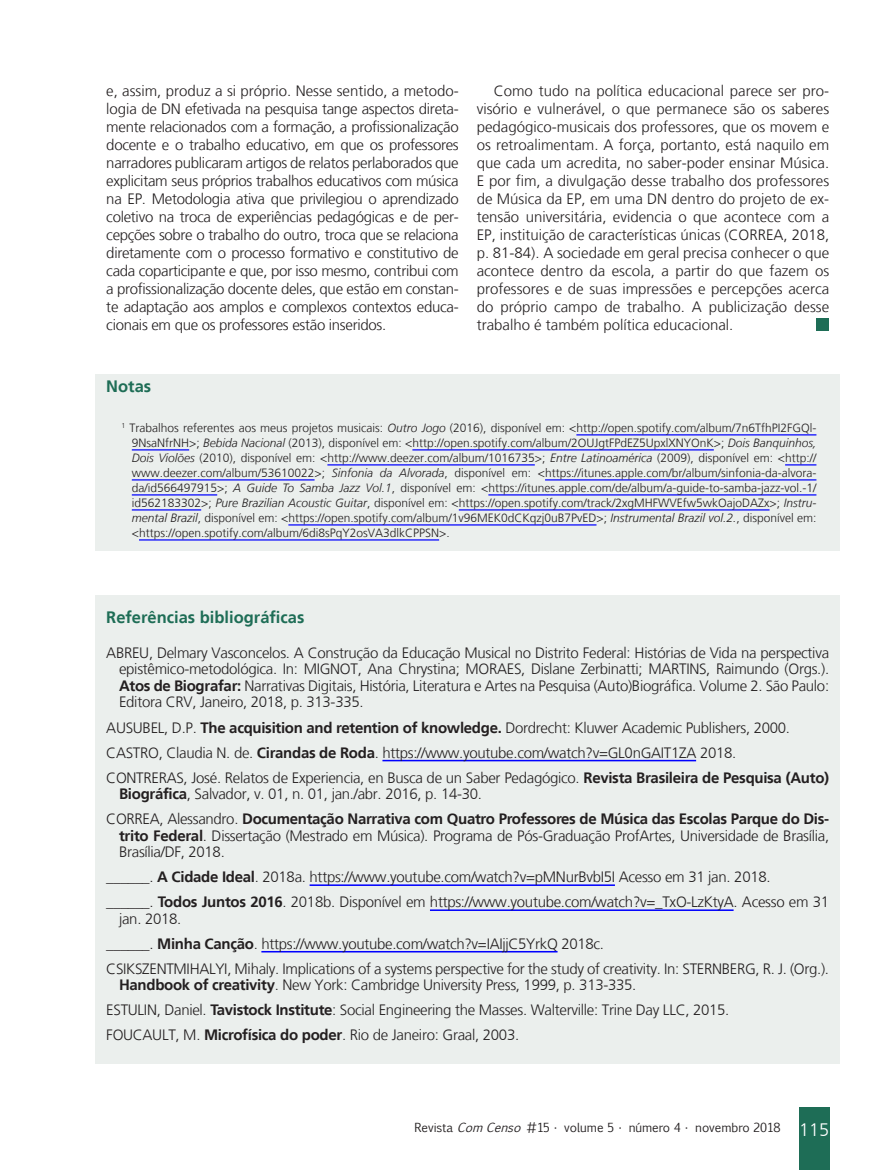
<style>
.page{position:relative;width:893px;height:1170px;background:#fff}
.page>*{position:absolute;margin:0;border:0;box-sizing:border-box;transform-origin:0 0}
.Subtítulo_VERDE_ARTI{font:700 16.5px "Frutiger LT";color:#1e6d56}
.Referências__10{font:300 15px/16.5px "Frutiger LT";letter-spacing:-.02em;color:#231f20}
.Miolo__10{font:300 15px/18px "Frutiger LT";letter-spacing:-.01em;color:#231f20;text-align:justify}
.Notas{font:300 12px/15px "Frutiger LT";color:#231f20;text-align:justify}
.t1{font:12px "Euphemia CAS";color:#231f20}
.s1{font-style:italic}
.s2{font-weight:700}
.s3{font-family:"Frutiger LT";font-weight:300;font-size:18px;color:#fff}
</style>
<div class="page">
<div style="left:799px;top:1107px;width:30px;height:62px;background:#1e6d56"></div>
<div style="left:96px;top:594px;width:744px;height:469px;background:#ebefed"></div>
<hr style="left:382px;top:759px;width:314px;height:2px;background:#00f">
<hr style="left:310px;top:884px;width:305px;height:1px;background:#00f">
<hr style="left:430px;top:909px;width:304px;height:1px;background:#00f">
<hr style="left:261px;top:950px;width:297px;height:2px;background:#00f">
<div style="left:816px;top:318px;width:13px;height:13px;background:#1e6d56"></div>
<div style="left:96px;top:374px;width:744px;height:177px;background:#ebefed"></div>
<hr style="left:576px;top:434px;width:240px;height:1px;background:#00f">
<hr style="left:132px;top:449px;width:57px;height:1px;background:#00f">
<hr style="left:412px;top:449px;width:302px;height:1px;background:#00f">
<hr style="left:327px;top:464px;width:208px;height:1px;background:#00f">
<hr style="left:785px;top:464px;width:31px;height:1px;background:#00f">
<hr style="left:132px;top:479px;width:183px;height:1px;background:#00f">
<hr style="left:545px;top:479px;width:271px;height:1px;background:#00f">
<hr style="left:132px;top:494px;width:85px;height:1px;background:#00f">
<hr style="left:488px;top:494px;width:328px;height:1px;background:#00f">
<hr style="left:132px;top:509px;width:69px;height:1px;background:#00f">
<hr style="left:459px;top:509px;width:310px;height:1px;background:#00f">
<hr style="left:288px;top:524px;width:308px;height:1px;background:#00f">
<hr style="left:139px;top:539px;width:300px;height:1px;background:#00f">
<p class="Miolo__10" style="left:106px;top:82px;width:354px">e, assim, produz a si próprio. Nesse sentido, a metodo&shy;logia de DN efetivada na pesquisa tange aspectos direta&shy;mente relacionados com a formação, a profissionalização docente e o trabalho educativo, em que os professores narradores publicaram artigos de relatos perlaborados que explicitam seus próprios trabalhos educativos com música na EP. Metodologia ativa que privilegiou o aprendizado coletivo na troca de experiências pedagógicas e de per&shy;cepções sobre o trabalho do outro, troca que se relaciona diretamente com o processo formativo e constitutivo de cada coparticipante e que, por isso mesmo, contribui com a profissionalização docente deles, que estão em constan&shy;te adaptação aos amplos e complexos contextos educa&shy;cionais em que os professores estão inseridos.</p>
<p class="Miolo__10" style="left:477px;top:82px;width:354px;text-indent:17px">Como tudo na política educacional parece ser pro&shy;visório e vulnerável, o que permanece são os saberes pedagógico-musicais dos professores, que os movem e os retroalimentam. A força, portanto, está naquilo em que cada um acredita, no saber-poder ensinar Música.<br>E por fim, a divulgação desse trabalho dos professores de Música da EP, em uma DN dentro do projeto de ex&shy;tensão universitária, evidencia o que acontece com a EP, instituição de características únicas (CORREA, 2018, p. 81-84). A sociedade em geral precisa conhecer o que acontece dentro da escola, a partir do que fazem os professores e de suas impressões e percepções acerca do próprio campo de trabalho. A publicização desse trabalho é também política educacional.</p>
<p class="Subtítulo_VERDE_ARTI" style="left:106px;top:377px;width:46px">Notas</p>
<p class="Notas" style="left:132px;top:421px;width:686px;text-indent:-10px"><sup>1</sup> Trabalhos referentes aos meus projetos musicais: <span class="s1">Outro Jogo</span> (2016), disponível em: &lt;http://open.spotify.com/album/7n6TfhPI2FGQl-9NsaNfrNH&gt;; <span class="s1">Bebida Nacional</span> (2013), disponível em: &lt;http://open.spotify.com/album/2OUJgtFPdEZ5UpxlXNYOnK&gt;; <span class="s1">Dois Banquinhos, Dois Violões</span> (2010), disponível em: &lt;http://www.deezer.com/album/1016735&gt;; <span class="s1">Entre Latinoamérica</span> (2009), disponível em: &lt;http:// www.deezer.com/album/53610022&gt;; <span class="s1">Sinfonia da Alvorada</span>, disponível em: &lt;https://itunes.apple.com/br/album/sinfonia-da-alvora&shy;da/id566497915&gt;; <span class="s1">A Guide To Samba Jazz Vol.1</span>, disponível em: &lt;https://itunes.apple.com/de/album/a-guide-to-samba-jazz-vol.-1/ id562183302&gt;; <span class="s1">Pure Brazilian Acoustic Guitar</span>, disponível em: &lt;https://open.spotify.com/track/2xgMHFWVEfw5wkOajoDAZx&gt;; <span class="s1">Instru&shy;mental Brazil</span>, disponível em: &lt;https://open.spotify.com/album/1v96MEK0dCKqzj0uB7PvED&gt;; <span class="s1">Instrumental Brazil vol.2.</span>, disponível em: &lt;https://open.spotify.com/album/6di8sPqY2osVA3dlkCPPSN&gt;.</p>
<p class="Subtítulo_VERDE_ARTI" style="left:106px;top:608px;width:200px">Referências bibliográficas</p>
<p class="Referências__10" style="left:119px;top:644px;width:712px;text-align:justify;text-indent:-13px">ABREU, Delmary Vasconcelos. A Construção da Educação Musical no Distrito Federal: Histórias de Vida na perspectiva epistêmico-metodológica. In: MIGNOT, Ana Chrystina; MORAES, Dislane Zerbinatti; MARTINS, Raimundo (Orgs.).<br><span class="s2">Atos de Biografar:</span> Narrativas Digitais, História, Literatura e Artes na Pesquisa (Auto)Biográfica. Volume 2. São Paulo:<br>Editora CRV, Janeiro, 2018, p. 313-335.</p>
<p class="Referências__10" style="left:106px;top:719px;width:685px">AUSUBEL, D.P. <span class="s2">The acquisition and retention of knowledge.</span> Dordrecht: Kluwer Academic Publishers, 2000.</p>
<p class="Referências__10" style="left:106px;top:744px;width:631px">CASTRO, Claudia N. de. <span class="s2">Cirandas de Roda</span>. https://www.youtube.com/watch?v=GL0nGAIT1ZA 2018.</p>
<p class="Referências__10" style="left:119px;top:769px;width:712px;text-indent:-13px">CONTRERAS, José. Relatos de Experiencia, en Busca de un Saber Pedagógico. <span class="s2">Revista Brasileira de Pesquisa (Auto)<br>Biográfica</span>, Salvador, v. 01, n. 01, jan./abr. 2016, p. 14-30.</p>
<p class="Referências__10" style="left:119px;top:810px;width:712px;text-align:justify;text-indent:-13px">CORREA, Alessandro. <span class="s2">Documentação Narrativa com Quatro Professores de Música das Escolas Parque do Dis&shy;trito Federal</span>. Dissertação (Mestrado em Música). Programa de Pós-Graduação ProfArtes, Universidade de Brasília, Brasília/DF, 2018.</p>
<p class="Referências__10" style="left:106px;top:868px;width:666px">______. <span class="s2">A Cidade Ideal</span>. 2018a. https://www.youtube.com/watch?v=pMNurBvbI5I Acesso em 31 jan. 2018.</p>
<p class="Referências__10" style="left:119px;top:893px;width:712px;text-indent:-13px">______. <span class="s2">Todos Juntos 2016</span>. 2018b. Disponível em https://www.youtube.com/watch?v=_TxO-LzKtyA. Acesso em 31 jan. 2018.</p>
<p class="Referências__10" style="left:106px;top:935px;width:499px">______. <span class="s2">Minha Canção</span>. https://www.youtube.com/watch?v=IAIjjC5YrkQ 2018c.</p>
<p class="Referências__10" style="left:119px;top:960px;width:712px;text-indent:-13px">CSIKSZENTMIHALYI, Mihaly. Implications of a systems perspective for the study of creativity. In: STERNBERG, R. J. (Org.).<br><span class="s2">Handbook of creativity</span>. New York: Cambridge University Press, 1999, p. 313-335.</p>
<p class="Referências__10" style="left:106px;top:1001px;width:625px">ESTULIN, Daniel. <span class="s2">Tavistock Institute</span>: Social Engineering the Masses. Walterville: Trine Day LLC, 2015.</p>
<p class="Referências__10" style="left:106px;top:1026px;width:414px">FOUCAULT, M. <span class="s2">Microfísica do poder</span>. Rio de Janeiro: Graal, 2003.</p>
<p class="t1" style="left:414px;top:1119px;width:416px">Revista <span class="s1">ComCenso</span> #15 • volume 5 • número 4 • novembro 2018 <span class="s3">115</span></p>
</div>
